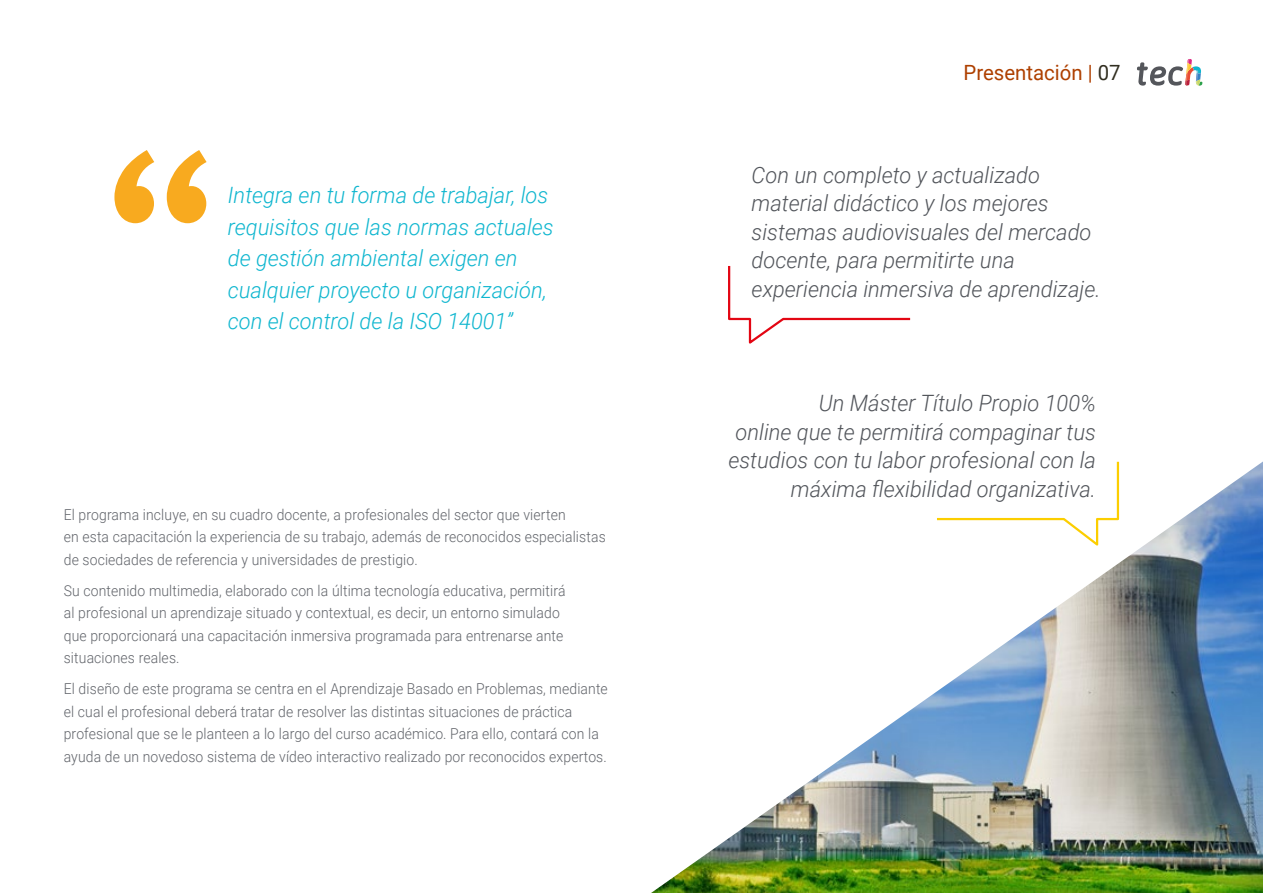
<style>
.page{position:relative;width:1263px;height:893px;background:#fff}
.page>*{position:absolute;margin:0;border:0;box-sizing:border-box;transform-origin:0 0}
.t1{font:italic 300 22.5px/28.5px "Roboto";color:#52555b}
.t2{font:italic 300 22.5px/31.5px "Roboto";color:#0fb6cf}
.t3{font:21px "Roboto";color:#ae4000}
.t4{font:300 15px/22.5px "Roboto";letter-spacing:.01em;color:#61646a;scale:.93 1}
.s1{color:#312e20}
</style>
<div class="page">
<svg style="left:114px;top:150px;width:93px;height:73px"></svg>
<svg style="left:728px;top:266px;width:183px;height:78px"></svg>
<img style="left:651px;top:461px;width:612px;height:432px">
<svg style="left:1137px;top:59px;width:65px;height:27px"></svg>
<svg style="left:935px;top:461px;width:185px;height:88px"></svg>
<h1 class="t2" style="left:228px;top:179px;width:327px">Integra en tu forma de trabajar, los requisitos que las normas actuales de gestión ambiental exigen en cualquier proyecto u organización, con el control de la ISO 14001”</h1>
<p class="t4" style="left:64px;top:502px;width:584px">El programa incluye, en su cuadro docente, a profesionales del sector que vierten<br>en esta capacitación la experiencia de su trabajo, además de reconocidos especialistas de sociedades de referencia y universidades de prestigio.</p>
<p class="t4" style="left:64px;top:578px;width:541px">Su contenido multimedia, elaborado con la última tecnología educativa, permitirá al profesional un aprendizaje situado y contextual, es decir, un entorno simulado que proporcionará una capacitación inmersiva programada para entrenarse ante situaciones reales.</p>
<p class="t4" style="left:64px;top:677px;width:586px">El diseño de este programa se centra en el Aprendizaje Basado en Problemas, mediante el cual el profesional deberá tratar de resolver las distintas situaciones de práctica profesional que se le planteen a lo largo del curso académico. Para ello, contará con la ayuda de un novedoso sistema de vídeo interactivo realizado por reconocidos expertos.</p>
<h2 class="t3" style="left:963px;top:57px;width:159px">Presentación | <span class="s1">07</span></h2>
<h1 class="t1" style="left:752px;top:160px;width:350px">Con un completo y actualizado material didáctico y los mejores sistemas audiovisuales del mercado docente, para permitirte una experiencia inmersiva de aprendizaje.</h1>
<h1 class="t1" style="left:728px;top:388px;width:369px;text-align:right">Un Máster Título Propio 100%<br>online que te permitirá compaginar tus estudios con tu labor profesional con la máxima flexibilidad organizativa.</h1>
</div>
